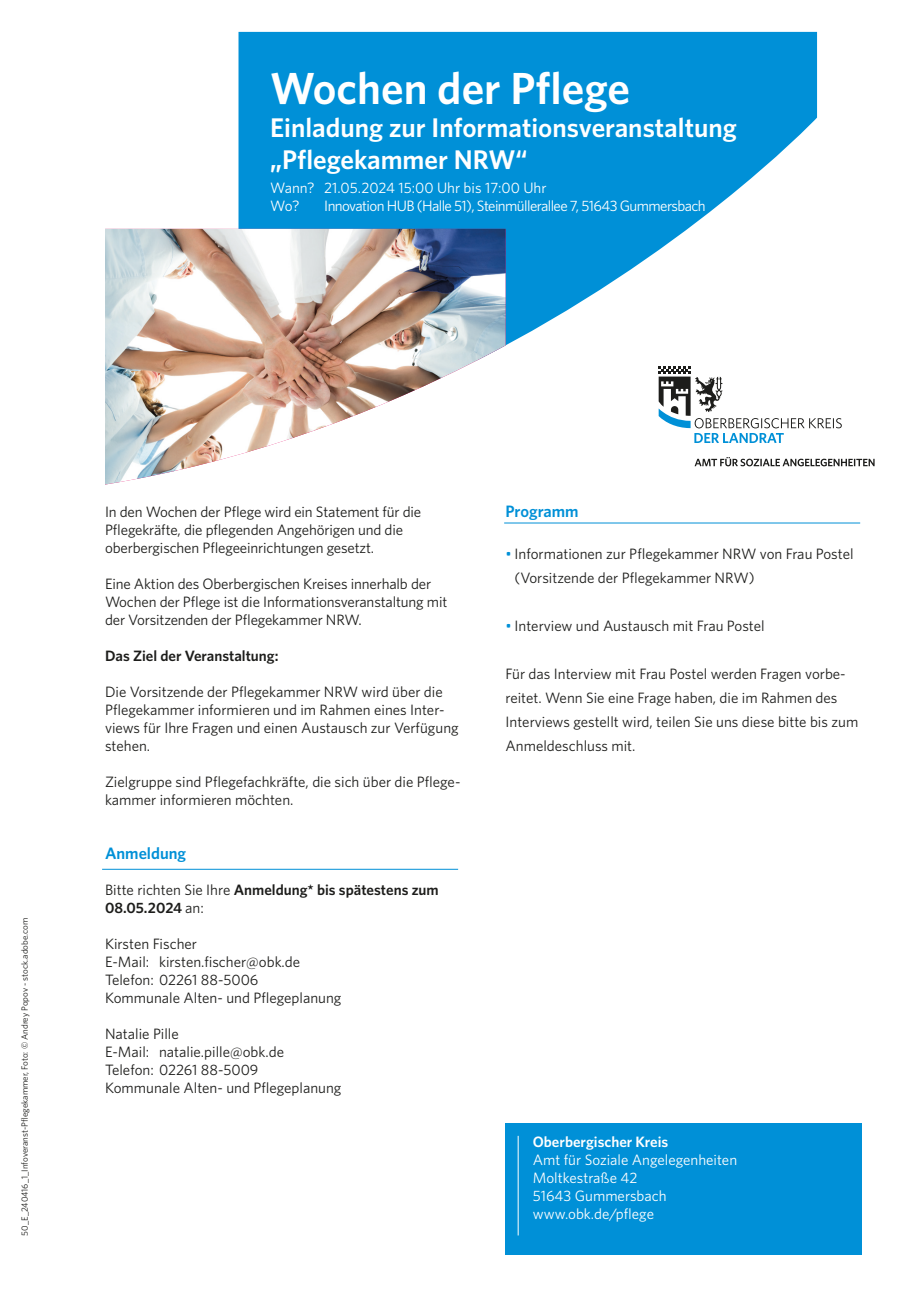
<style>
.page{position:relative;width:919px;height:1289px;background:#fff}
.page>*{position:absolute;margin:0;border:0;box-sizing:border-box;transform-origin:0 0}
.t1{font:600 45px "Whitney";color:#fff}
.t2{font:600 27px/32.4px "Whitney";color:#fff}
.t3{font:600 16.5px "Whitney";color:#0090d7}
.t4{font:15px/18px "Whitney";color:#1d1d1b}
.t5{font:15px/18px "Whitney";color:#fff}
.t6{font:600 15px/18px "Whitney";color:#1d1d1b}
.t7{font:15px "Whitney";letter-spacing:-.04em;color:#fff}
.t8{font:600 15px "Whitney";color:#fff}
.t9{font:9px "Whitney";color:#1d1d1b}
.s1{font-weight:400}
.s2{color:#0090d7}
</style>
<div class="page">
<svg style="left:238px;top:32px;width:579px;height:314px;fill:#0090d7"></svg>
<img style="left:105px;top:229px;width:400px;height:255px">
<hr style="left:504px;top:522px;width:356px;height:1px;background:#0090d7">
<div style="left:505px;top:1123px;width:356px;height:131px;background:#0090d7"></div>
<hr style="left:517px;top:1135px;width:1px;height:100px;background:#fff">
<hr style="left:102px;top:868px;width:356px;height:1px;background:#0090d7">
<svg style="left:658px;top:367px;width:183px;height:76px"></svg>
<svg style="left:694px;top:457px;width:180px;height:9px"></svg>
<h1 class="t1" style="left:270px;top:58px;width:361px">Wochen der Pflege</h1>
<h2 class="t2" style="left:270px;top:110px;width:468px">Einladung zur Informationsveranstaltung „Pflegekammer NRW“</h2>
<p class="t5" style="left:270px;top:178px;width:278px">Wann? 21.05.2024 15:00 Uhr bis 17:00 Uhr<br>Wo?</p>
<p class="t7" style="left:324px;top:196px;width:383px">Innovation HUB (Halle 51), Steinmüllerallee 7, 51643 Gummersbach</p>
<p class="t9" style="left:19px;top:1235px;width:319px;rotate:-90deg">50_E_240416_1_Infoveranst-Pflegekammer, Foto: © Andrey Popov - stock.adobe.com</p>
<p class="t4" style="left:105px;top:502px;width:318px">In den Wochen der Pflege wird ein Statement für die<br>Pflegekräfte, die pflegenden Angehörigen und die oberbergischen Pflegeeinrichtungen gesetzt.</p>
<p class="t4" style="left:105px;top:574px;width:344px">Eine Aktion des Oberbergischen Kreises innerhalb der<br>Wochen der Pflege ist die Informationsveranstaltung mit der Vorsitzenden der Pflegekammer NRW.</p>
<p class="t6" style="left:105px;top:646px;width:175px">Das Ziel der Veranstaltung:</p>
<p class="t4" style="left:105px;top:682px;width:355px">Die Vorsitzende der Pflegekammer NRW wird über die Pflegekammer informieren und im Rahmen eines Inter&shy;views für Ihre Fragen und einen Austausch zur Verfügung stehen.</p>
<p class="t4" style="left:105px;top:772px;width:357px">Zielgruppe sind Pflegefachkräfte, die sich über die Pflege&shy;kammer informieren möchten.</p>
<p class="t3" style="left:105px;top:842px;width:83px">Anmeldung</p>
<p class="t6" style="left:105px;top:880px;width:335px"><span class="s1">Bitte richten Sie Ihre</span> Anmeldung* bis spätestens zum<br>08.05.2024 <span class="s1">an:</span></p>
<p class="t4" style="left:105px;top:934px;width:238px">Kirsten Fischer<br>E-Mail: kirsten.fischer@obk.de<br>Telefon: 02261 88-5006<br>Kommunale Alten- und Pflegeplanung</p>
<p class="t4" style="left:105px;top:1024px;width:238px">Natalie Pille<br>E-Mail: natalie.pille@obk.de<br>Telefon: 02261 88-5009<br>Kommunale Alten- und Pflegeplanung</p>
<p class="t3" style="left:505px;top:500px;width:75px">Programm</p>
<p class="t4" style="left:514px;top:541px;width:340px;line-height:24px;text-indent:-9px"><span class="s2">•</span> Informationen zur Pflegekammer NRW von Frau Postel (Vorsitzende der Pflegekammer NRW)</p>
<p class="t4" style="left:505px;top:616px;width:261px"><span class="s2">•</span> Interview und Austausch mit Frau Postel</p>
<p class="t4" style="left:505px;top:661px;width:354px;line-height:24px">Für das Interview mit Frau Postel werden Fragen vorbe&shy;reitet. Wenn Sie eine Frage haben, die im Rahmen des Interviews gestellt wird, teilen Sie uns diese bitte bis zum Anmeldeschluss mit.</p>
<p class="t8" style="left:532px;top:1132px;width:137px">Oberbergischer Kreis</p>
<p class="t5" style="left:532px;top:1150px;width:206px">Amt für Soziale Angelegenheiten<br>Moltkestraße 42<br>51643 Gummersbach www.obk.de/pflege</p>
</div>
